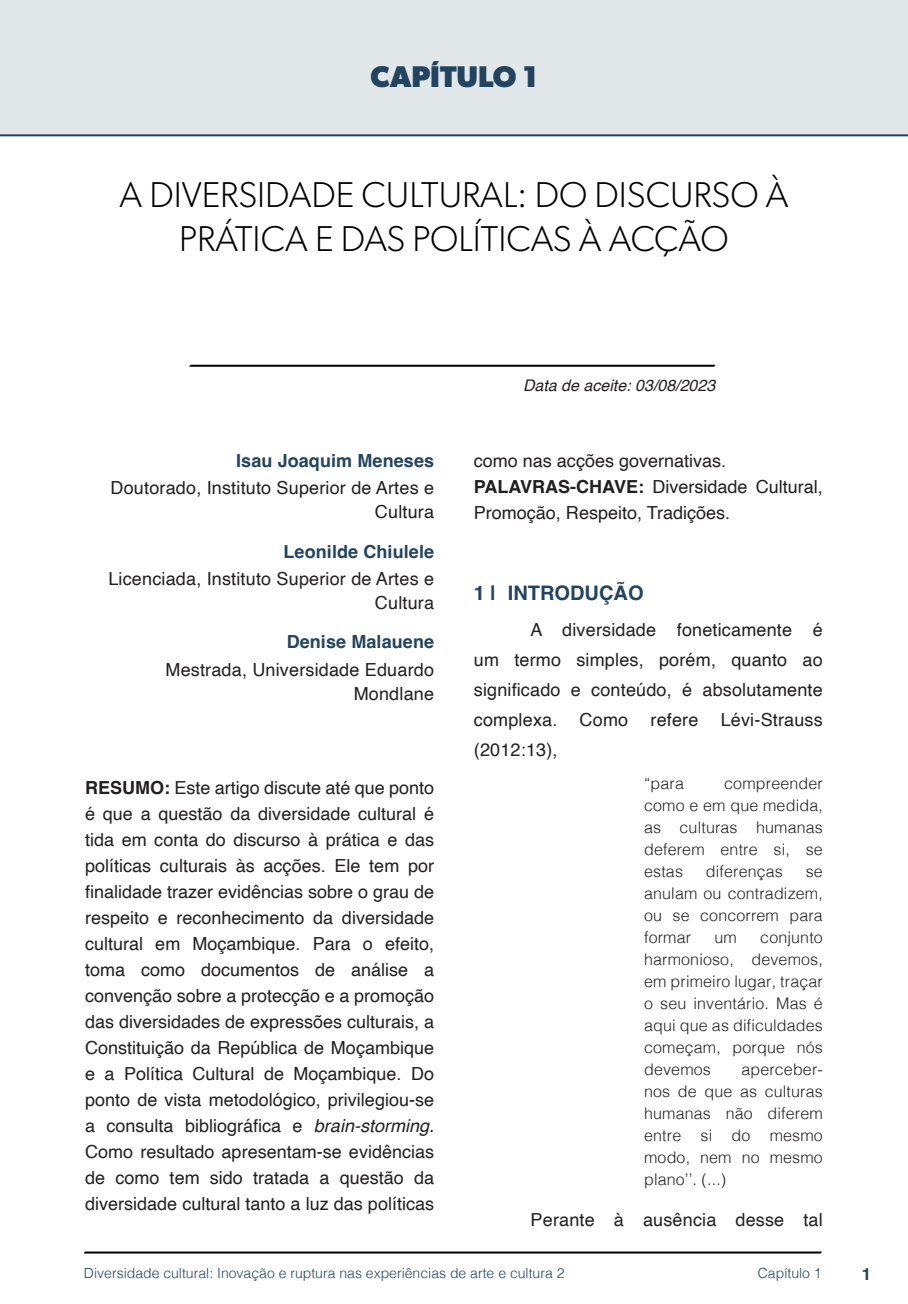
<style>
.page{position:relative;width:908px;height:1304px;background:#fff}
.page>*{position:absolute;margin:0;border:0;box-sizing:border-box;transform-origin:0 0}
.nome_artigos{font:300 36px/44px "Gibson";color:#000;text-align:center}
.capítulos{font:700 30px "Gibson";color:#23445f}
.t1{font:700 20px "Helvetica";color:#23445f}
.Resumos_e_PC_TXT{font:18px/26px "Helvetica";color:#231f20;text-align:justify}
.txt{font:18px/30px "Helvetica";letter-spacing:.01em;color:#231f20;text-align:justify}
.info_autores{font:18px/24px "Helvetica";letter-spacing:.01em;color:#231f20;text-align:right}
.nome_autores{font:700 18px "Helvetica";letter-spacing:.005em;color:#23445f}
.t2{font:700 16.8px "Helvetica";color:#23445f}
.citacoes{font:300 16px/22px "Helvetica";letter-spacing:.01em;color:#231f20;text-align:justify}
.t3{font:italic 16px "Helvetica";color:#231f20}
.t4{font:300 14px "Helvetica";color:#23445f}
.s1{font-weight:700}
.s2{font-style:italic}
</style>
<div class="page">
<svg style="left:84px;top:1251px;width:737px;height:3px"></svg>
<div style="left:0;top:0;width:907px;height:136px;background:#e2e7e9"></div>
<svg style="left:189px;top:364px;width:526px;height:3px"></svg>
<div style="left:64px;top:74px;width:61px;height:54px;background:#e2e7e9"></div>
<p class="capítulos" style="left:370px;top:58px;width:168px">CAPÍTULO 1</p>
<p class="nome_artigos" style="left:119px;top:172px;width:670px">A DIVERSIDADE CULTURAL: DO DISCURSO À<br>PRÁTICA E DAS POLÍTICAS À ACÇÃO</p>
<p class="nome_autores" style="left:236px;top:450px;width:199px">Isau Joaquim Meneses</p>
<p class="info_autores" style="left:110px;top:477px;width:325px">Doutorado, Instituto Superior de Artes e<br>Cultura</p>
<p class="nome_autores" style="left:283px;top:540px;width:152px">Leonilde Chiulele</p>
<p class="info_autores" style="left:108px;top:567px;width:327px">Licenciada, Instituto Superior de Artes e<br>Cultura</p>
<p class="nome_autores" style="left:286px;top:631px;width:149px">Denise Malauene</p>
<p class="info_autores" style="left:165px;top:658px;width:270px">Mestrada, Universidade Eduardo<br>Mondlane</p>
<p class="Resumos_e_PC_TXT" style="left:85px;top:775px;width:350px"><span class="s1">RESUMO:</span> Este artigo discute até que ponto é que a questão da diversidade cultural é tida em conta do discurso à prática e das políticas culturais às acções. Ele tem por finalidade trazer evidências sobre o grau de respeito e reconhecimento da diversidade cultural em Moçambique. Para o efeito, toma como documentos de análise a convenção sobre a protecção e a promoção das diversidades de expressões culturais, a Constituição da República de Moçambique e a Política Cultural de Moçambique. Do ponto de vista metodológico, privilegiou-se a consulta bibliográfica e <span class="s2">brain-storming.<br></span>Como resultado apresentam-se evidências de como tem sido tratada a questão da diversidade cultural tanto a luz das políticas</p>
<p class="t3" style="left:523px;top:373px;width:194px">Data de aceite: 03/08/2023</p>
<p class="Resumos_e_PC_TXT" style="left:473px;top:448px;width:254px">como nas acções governativas.</p>
<p class="Resumos_e_PC_TXT" style="left:473px;top:474px;width:350px"><span class="s1">PALAVRAS-CHAVE:</span> Diversidade Cultural,<br>Promoção, Respeito, Tradições.</p>
<p class="t1" style="left:473px;top:581px;width:171px">1 | INTRODUÇÃO</p>
<p class="txt" style="left:473px;top:615px;width:350px;text-indent:57px">A diversidade foneticamente é um termo simples, porém, quanto ao significado e conteúdo, é absolutamente complexa. Como refere Lévi-Strauss (2012:13),</p>
<p class="citacoes" style="left:643px;top:771px;width:41px">“para</p>
<p class="citacoes" style="left:643px;top:771px;width:180px;text-indent:80px">compreender como e em que medida, as culturas humanas deferem entre si, se estas</p>
<p class="citacoes" style="left:705px;top:859px;width:79px">diferenças</p>
<p class="citacoes" style="left:643px;top:859px;width:180px;text-indent:162px">se anulam ou contradizem, ou se concorrem para formar</p>
<p class="citacoes" style="left:643px;top:925px;width:180px;text-indent:116px">conjunto harmonioso, devemos, em primeiro lugar, traçar o seu inventário. Mas é aqui que as dificuldades começam, porque nós devemos</p>
<p class="citacoes" style="left:714px;top:925px;width:24px">um</p>
<p class="citacoes" style="left:643px;top:1057px;width:180px;text-indent:97px">aperceber&shy;nos de que as culturas humanas não diferem entre si do mesmo modo, nem no mesmo plano’’. (...)</p>
<p class="txt" style="left:530px;top:1206px;width:293px">Perante à ausência desse tal</p>
<p class="t4" style="left:84px;top:1261px;width:482px">Diversidade cultural: Inovação e ruptura nas experiências de arte e cultura 2</p>
<p class="t4" style="left:757px;top:1261px;width:65px">Capítulo 1</p>
<p class="t2" style="left:861px;top:1264px;width:11px">1</p>
</div>
